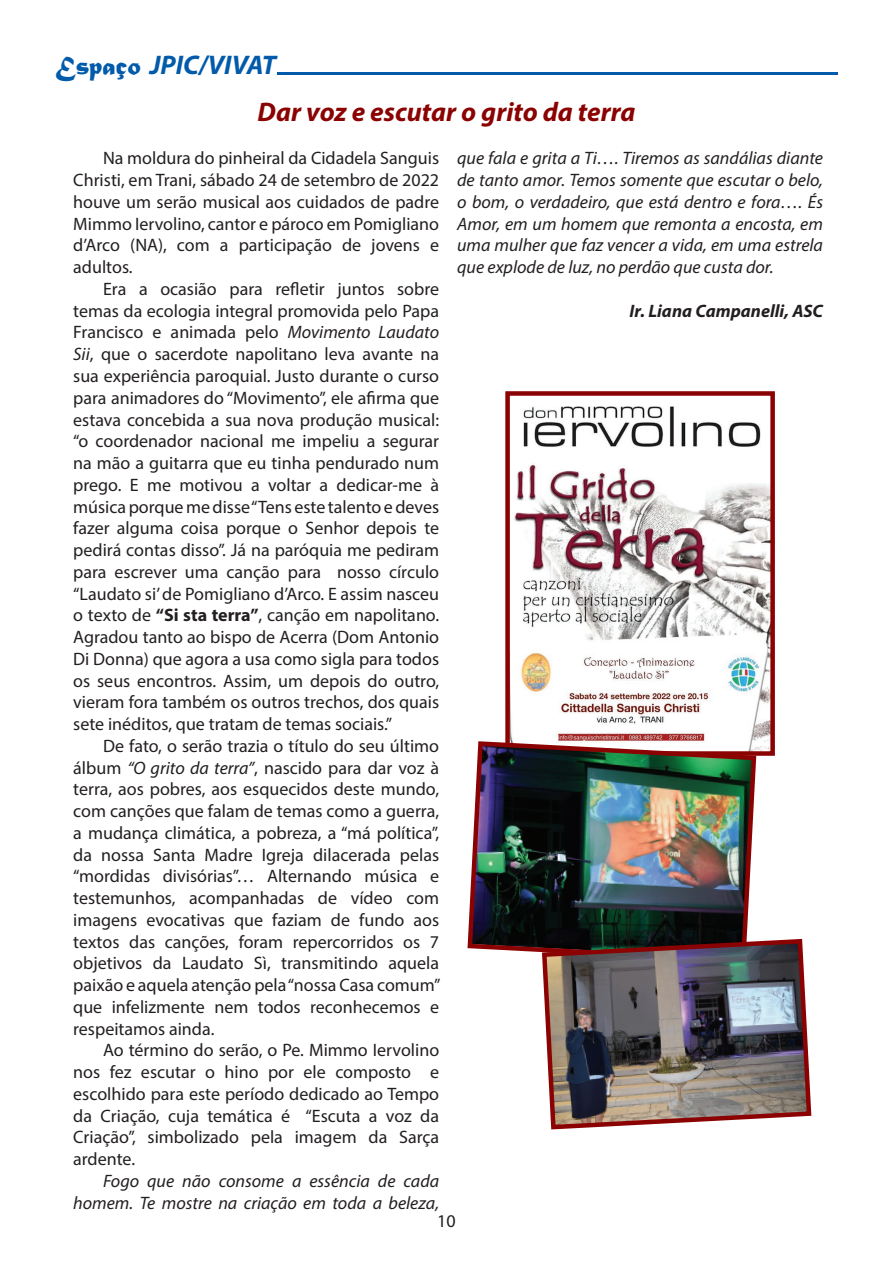
<style>
.page{position:relative;width:893px;height:1263px;background:#fff}
.page>*{position:absolute;margin:0;border:0;box-sizing:border-box;transform-origin:0 0}
.t1{font:italic 700 27px "Myriad Pro";color:#8b0202}
.t2{font:italic 700 27px "Myriad Pro";color:#015aaa}
.t3{font:18px/21.8px "Myriad Pro";color:#231f20;text-align:justify}
.t4{font:italic 18px/21.8px "Myriad Pro";color:#231f20;text-align:right}
.t5{font:italic 700 18px "Myriad Pro";color:#231f20}
.s1{font-family:"Matura MT Script Capitals";font-weight:400;font-style:normal}
.s2{font-style:italic}
.s3{font-weight:700}
</style>
<div class="page">
<img style="left:277px;top:72px;width:561px;height:1058px">
<h1 class="t2" style="left:55px;top:48px;width:222px"><span class="s1">Espaço</span> JPIC/VIVAT</h1>
<h1 class="t1" style="left:258px;top:94px;width:379px">Dar voz e escutar o grito da terra</h1>
<p class="t3" style="left:73px;top:147px;width:367px;text-indent:30px">Na moldura do pinheiral da Cidadela Sanguis Christi, em Trani, sábado 24 de setembro de 2022 houve um serão musical aos cuidados de padre Mimmo Iervolino, cantor e pároco em Pomigliano d’Arco (NA), com a participação de jovens e adultos.</p>
<p class="t3" style="left:73px;top:278px;width:367px;text-indent:30px">Era a ocasião para refletir juntos sobre temas da ecologia integral promovida pelo Papa Francisco e animada pelo <span class="s2">Movimento Laudato Sii</span>, que o sacerdote napolitano leva avante na sua experiência paroquial. Justo durante o curso para animadores do “Movimento”, ele afirma que estava concebida a sua nova produção musical: “o coordenador nacional me impeliu a segurar na mão a guitarra que eu tinha pendurado num prego. E me motivou a voltar a dedicar-me à música porque me disse “Tens este talento e deves fazer alguma coisa porque o Senhor depois te pedirá contas disso”. Já na paróquia me pediram para escrever uma canção para nosso círculo “Laudato si’ de Pomigliano d’Arco. E assim nasceu o texto de <span class="s3">“Si sta terra”</span>, canção em napolitano.<br>Agradou tanto ao bispo de Acerra (Dom Antonio Di Donna) que agora a usa como sigla para todos os seus encontros. Assim, um depois do outro, vieram fora também os outros trechos, dos quais sete inéditos, que tratam de temas sociais.”</p>
<p class="t3" style="left:73px;top:735px;width:369px;text-indent:30px">De fato, o serão trazia o título do seu último álbum <span class="s2">“O grito da terra”</span>, nascido para dar voz à terra, aos pobres, aos esquecidos deste mundo, com canções que falam de temas como a guerra, a mudança climática, a pobreza, a “má política”, da nossa Santa Madre Igreja dilacerada pelas “mordidas divisórias”… Alternando música e testemunhos, acompanhadas de vídeo com imagens evocativas que faziam de fundo aos textos das canções, foram repercorridos os 7 objetivos da Laudato Sì, transmitindo aquela paixão e aquela atenção pela “nossa Casa comum” que infelizmente nem todos reconhecemos e respeitamos ainda.</p>
<p class="t3" style="left:73px;top:1039px;width:367px;text-indent:30px">Ao término do serão, o Pe. Mimmo Iervolino nos fez escutar o hino por ele composto e escolhido para este período dedicado ao Tempo da Criação, cuja temática é “Escuta a voz da Criação”, simbolizado pela imagem da Sarça ardente.</p>
<p class="t4" style="left:73px;top:1169px;width:367px">Fogo que não consome a essência de cada homem. Te mostre na criação em toda a beleza,</p>
<p class="t4" style="left:457px;top:147px;width:367px;text-align:justify">que fala e grita a Ti…. Tiremos as sandálias diante de tanto amor. Temos somente que escutar o belo, o bom, o verdadeiro, que está dentro e fora…. És Amor, em um homem que remonta a encosta, em uma mulher que faz vencer a vida, em uma estrela que explode de luz, no perdão que custa dor.</p>
<p class="t5" style="left:630px;top:299px;width:195px">Ir. Liana Campanelli, ASC</p>
<p class="t3" style="left:437px;top:1209px;width:20px">10</p>
</div>
